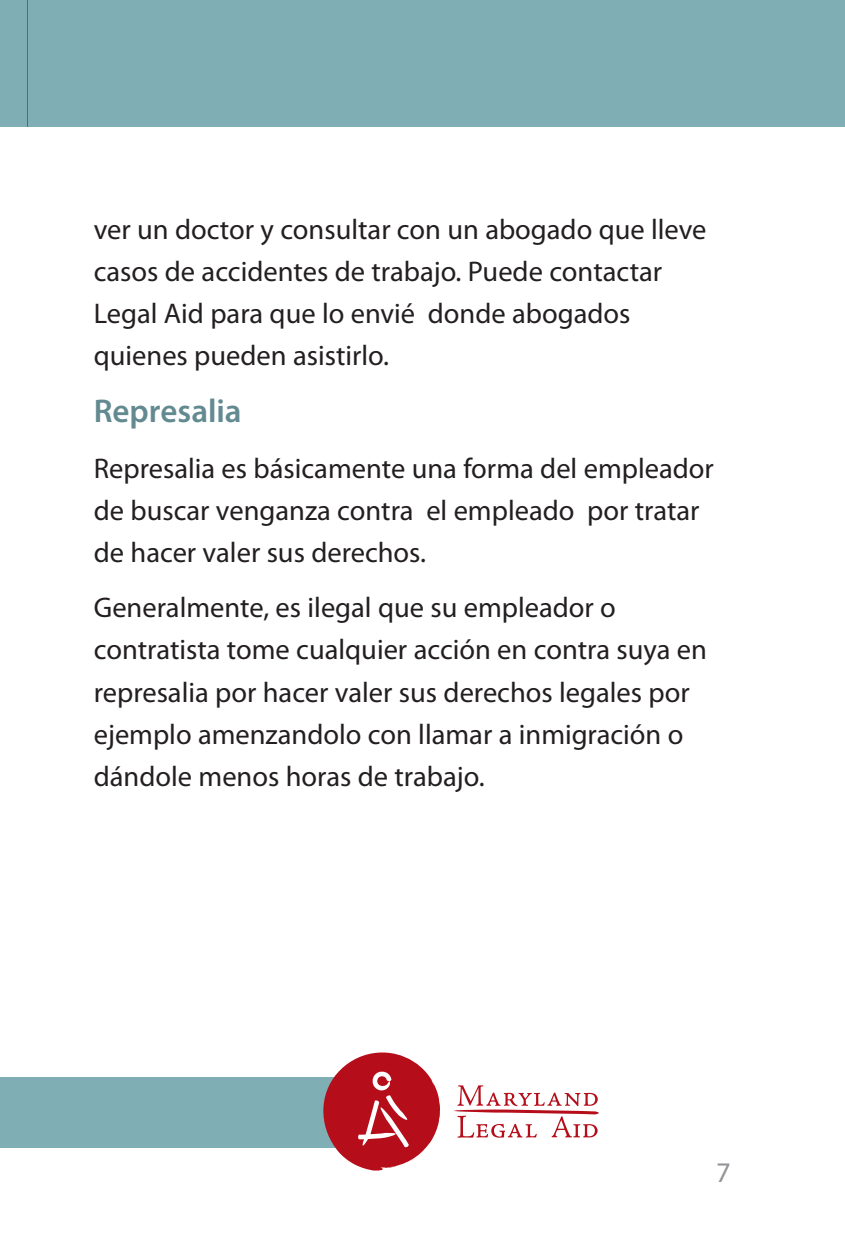
<style>
.page{position:relative;width:845px;height:1242px;background:#fff}
.page>*{position:absolute;margin:0;border:0;box-sizing:border-box;transform-origin:0 0}
.t1{font:600 33px "Myriad Pro";color:#638a91}
.t2{font:28.5px/42px "Myriad Pro";color:#231f20}
.t3{font:28.5px "Myriad Pro";color:#939598}
</style>
<div class="page">
<div style="left:0;top:0;width:27px;height:127px;background:#7faeb5"></div>
<div style="left:0;top:1077px;width:27px;height:71px;background:#7faeb5"></div>
<div style="left:27px;top:0;width:818px;height:127px;background:#7faeb5"></div>
<div style="left:27px;top:1077px;width:325px;height:71px;background:#7faeb5"></div>
<svg style="left:323px;top:1052px;width:117px;height:119px"></svg>
<svg style="left:454px;top:1085px;width:144px;height:53px"></svg>
<p class="t2" style="left:94px;top:208px;width:614px">ver un doctor y consultar con un abogado que lleve casos de accidentes de trabajo. Puede contactar Legal Aid para que lo envié donde abogados quienes pueden asistirlo.</p>
<p class="t1" style="left:94px;top:390px;width:149px">Represalia</p>
<p class="t2" style="left:94px;top:447px;width:621px">Represalia es básicamente una forma del empleador de buscar venganza contra el empleado por tratar de hacer valer sus derechos.</p>
<p class="t2" style="left:94px;top:586px;width:614px">Generalmente, es ilegal que su empleador o contratista tome cualquier acción en contra suya en represalia por hacer valer sus derechos legales por ejemplo amenzandolo con llamar a inmigración o dándole menos horas de trabajo.</p>
<p class="t3" style="left:716px;top:1155px;width:16px">7</p>
</div>
